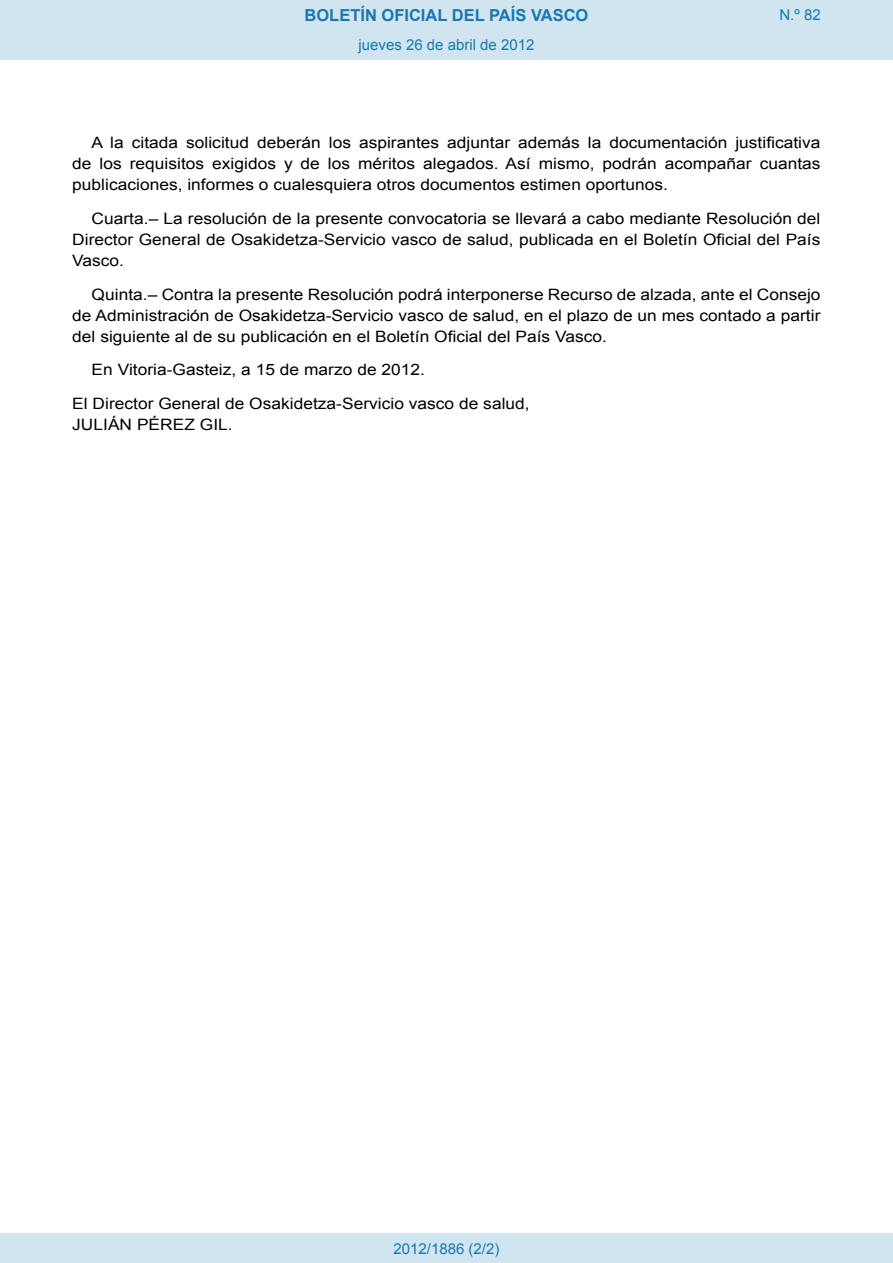
<style>
.page{position:relative;width:893px;height:1263px;background:#fff}
.page>*{position:absolute;margin:0;border:0;box-sizing:border-box;transform-origin:0 0}
.t1{font:700 16.5px "Arial";color:#1879ad}
.BOPVDetalle{font:15.6px/21px "Arial";color:#000;text-align:justify;scale:1.11 1}
.BOPVFirmaPuesto{font:15.6px "Arial";color:#000;scale:1.11 1}
.BOPVFirmaLugFec{font:15.6px "Arial";color:#000;scale:1.11 1}
.BOPVFirmaNombre{font:15.6px "Arial";color:#000;scale:1.11 1}
.Paginacion_Centro{font:15px "Arial";color:#1879ad}
</style>
<div class="page">
<div style="left:0;top:0;width:893px;height:60px;background:#d0e5f0"></div>
<div style="left:0;top:1233px;width:893px;height:30px;background:#d0e5f0"></div>
<p class="t1" style="left:305px;top:4px;width:285px">BOLETÍN OFICIAL DEL PAÍS VASCO</p>
<p class="Paginacion_Centro" style="left:358px;top:35px;width:177px">jueves 26 de abril de 2012</p>
<p class="Paginacion_Centro" style="left:779px;top:5px;width:43px">N.º 82</p>
<p class="BOPVDetalle" style="left:72px;top:132px;width:676px;text-indent:19px">A la citada solicitud deberán los aspirantes adjuntar además la documentación justificativa de los requisitos exigidos y de los méritos alegados. Así mismo, podrán acompañar cuantas publicaciones, informes o cualesquiera otros documentos estimen oportunos.</p>
<p class="BOPVDetalle" style="left:72px;top:208px;width:676px;text-indent:19px">Cuarta.– La resolución de la presente convocatoria se llevará a cabo mediante Resolución del Director General de Osakidetza-Servicio vasco de salud, publicada en el Boletín Oficial del País Vasco.</p>
<p class="BOPVDetalle" style="left:72px;top:284px;width:676px;text-indent:19px">Quinta.– Contra la presente Resolución podrá interponerse Recurso de alzada, ante el Consejo de Administración de Osakidetza-Servicio vasco de salud, en el plazo de un mes contado a partir del siguiente al de su publicación en el Boletín Oficial del País Vasco.</p>
<p class="BOPVFirmaLugFec" style="left:92px;top:360px;width:302px">En Vitoria-Gasteiz, a 15 de marzo de 2012.</p>
<p class="BOPVFirmaPuesto" style="left:72px;top:393px;width:414px">El Director General de Osakidetza-Servicio vasco de salud,</p>
<p class="BOPVFirmaNombre" style="left:72px;top:414px;width:146px">JULIÁN PÉREZ GIL.</p>
<p class="Paginacion_Centro" style="left:393px;top:1238px;width:107px">2012/1886 (2/2)</p>
</div>
